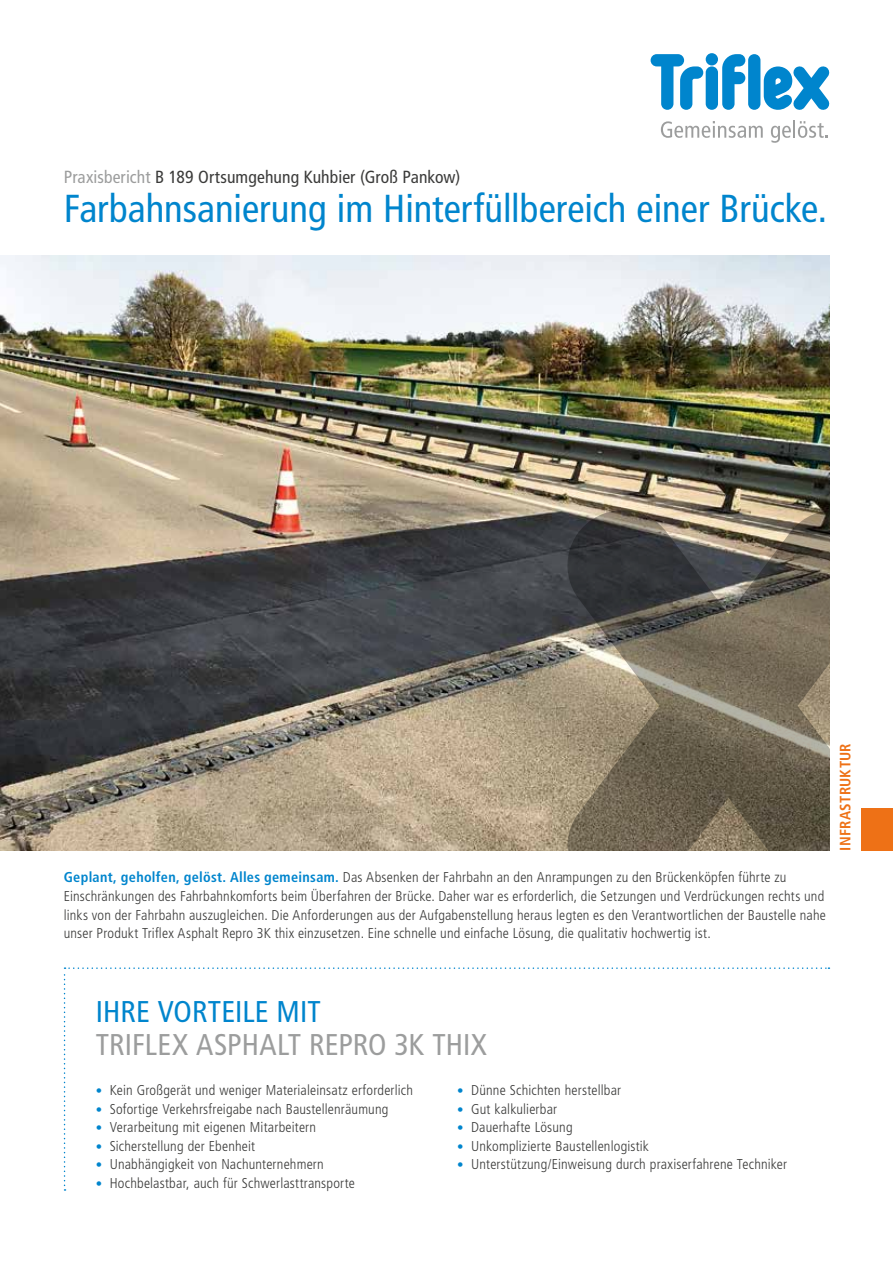
<style>
.page{position:relative;width:893px;height:1263px;background:#fff}
.page>*{position:absolute;margin:0;border:0;box-sizing:border-box;transform-origin:0 0}
.t1{font:condensed 39px "Frutiger LT Pro";color:#0085cd}
.t2{font:condensed 30px "Frutiger LT Pro";letter-spacing:.005em;color:#9c9d9d}
.t3{font:condensed 30px "Frutiger LT Pro";letter-spacing:.005em;color:#0085cd}
.t4{font:condensed 17.55px "Frutiger LT Pro";letter-spacing:.005em;color:#3b3b3a}
.t5{font:700 condensed 15px "Frutiger LT Pro";letter-spacing:.015em;color:#ee7116}
.t6{font:300 condensed 14.25px/18.6px "Frutiger LT Pro";letter-spacing:.015em;color:#3b3b3a}
.s1{color:#9c9d9d}
.s2{font-weight:700;color:#0085cd}
.s3{font-size:12.9px;color:#0085cd}
</style>
<div class="page">
<svg style="left:661px;top:121px;width:102px;height:17px"></svg>
<svg style="left:771px;top:120px;width:57px;height:23px"></svg>
<svg style="left:651px;top:54px;width:52px;height:56px"></svg>
<div style="left:706px;top:66px;width:12px;height:44px;background:#0085cd;border-radius:6px"></div>
<div style="left:706px;top:53px;width:12px;height:12px;background:#0085cd;border-radius:50%"></div>
<svg style="left:722px;top:54px;width:23px;height:56px"></svg>
<svg style="left:764px;top:66px;width:65px;height:44px"></svg>
<div style="left:748px;top:54px;width:12px;height:56px;background:#0085cd;border-radius:6px"></div>
<img style="left:0;top:255px;width:829px;height:595px">
<div style="left:861px;top:808px;width:32px;height:42px;background:#ee7116"></div>
<svg style="left:64px;top:967px;width:765px;height:224px"></svg>
<svg style="left:567px;top:510px;width:262px;height:340px;background:#736b5b"></svg>
<p class="t4" style="left:64px;top:167px;width:398px"><span class="s1">Praxisbericht</span> B 189 Ortsumgehung Kuhbier (Groß Pankow)</p>
<h1 class="t1" style="left:64px;top:186px;width:765px">Farbahnsanierung im Hinterfüllbereich einer Brücke.</h1>
<p class="t6" style="left:64px;top:868px;width:764px"><span class="s2">Geplant, geholfen, gelöst. Alles gemeinsam.</span> Das Absenken der Fahrbahn an den Anrampungen zu den Brückenköpfen führte zu Einschränkungen des Fahrbahnkomforts beim Überfahren der Brücke. Daher war es erforderlich, die Setzungen und Verdrückungen rechts und links von der Fahrbahn auszugleichen. Die Anforderungen aus der Aufgabenstellung heraus legten es den Verantwortlichen der Baustelle nahe unser Produkt Triflex Asphalt Repro 3K thix einzusetzen. Eine schnelle und einfache Lösung, die qualitativ hochwertig ist.</p>
<p class="t5" style="left:836px;top:850px;width:109px;rotate:-90deg">INFRASTRUKTUR</p>
<h2 class="t3" style="left:96px;top:994px;width:227px">IHRE VORTEILE MIT</h2>
<h2 class="t2" style="left:96px;top:1027px;width:393px">TRIFLEX ASPHALT REPRO 3K THIX</h2>
<p class="t6" style="left:96px;top:1081px;width:319px"><span class="s3">•</span> Kein Großgerät und weniger Materialeinsatz erforderlich</p>
<p class="t6" style="left:96px;top:1099px;width:294px"><span class="s3">•</span> Sofortige Verkehrsfreigabe nach Baustellenräumung</p>
<p class="t6" style="left:96px;top:1118px;width:222px"><span class="s3">•</span> Verarbeitung mit eigenen Mitarbeitern</p>
<p class="t6" style="left:96px;top:1136px;width:161px"><span class="s3">•</span> Sicherstellung der Ebenheit</p>
<p class="t6" style="left:96px;top:1155px;width:230px"><span class="s3">•</span> Unabhängigkeit von Nachunternehmern</p>
<p class="t6" style="left:96px;top:1173px;width:261px"><span class="s3">•</span> Hochbelastbar, auch für Schwerlasttransporte</p>
<p class="t6" style="left:457px;top:1081px;width:165px"><span class="s3">•</span> Dünne Schichten herstellbar</p>
<p class="t6" style="left:457px;top:1099px;width:102px"><span class="s3">•</span> Gut kalkulierbar</p>
<p class="t6" style="left:457px;top:1118px;width:117px"><span class="s3">•</span> Dauerhafte Lösung</p>
<p class="t6" style="left:457px;top:1136px;width:193px"><span class="s3">•</span> Unkomplizierte Baustellenlogistik</p>
<p class="t6" style="left:457px;top:1155px;width:331px"><span class="s3">•</span> Unterstützung/Einweisung durch praxiserfahrene Techniker</p>
</div>
